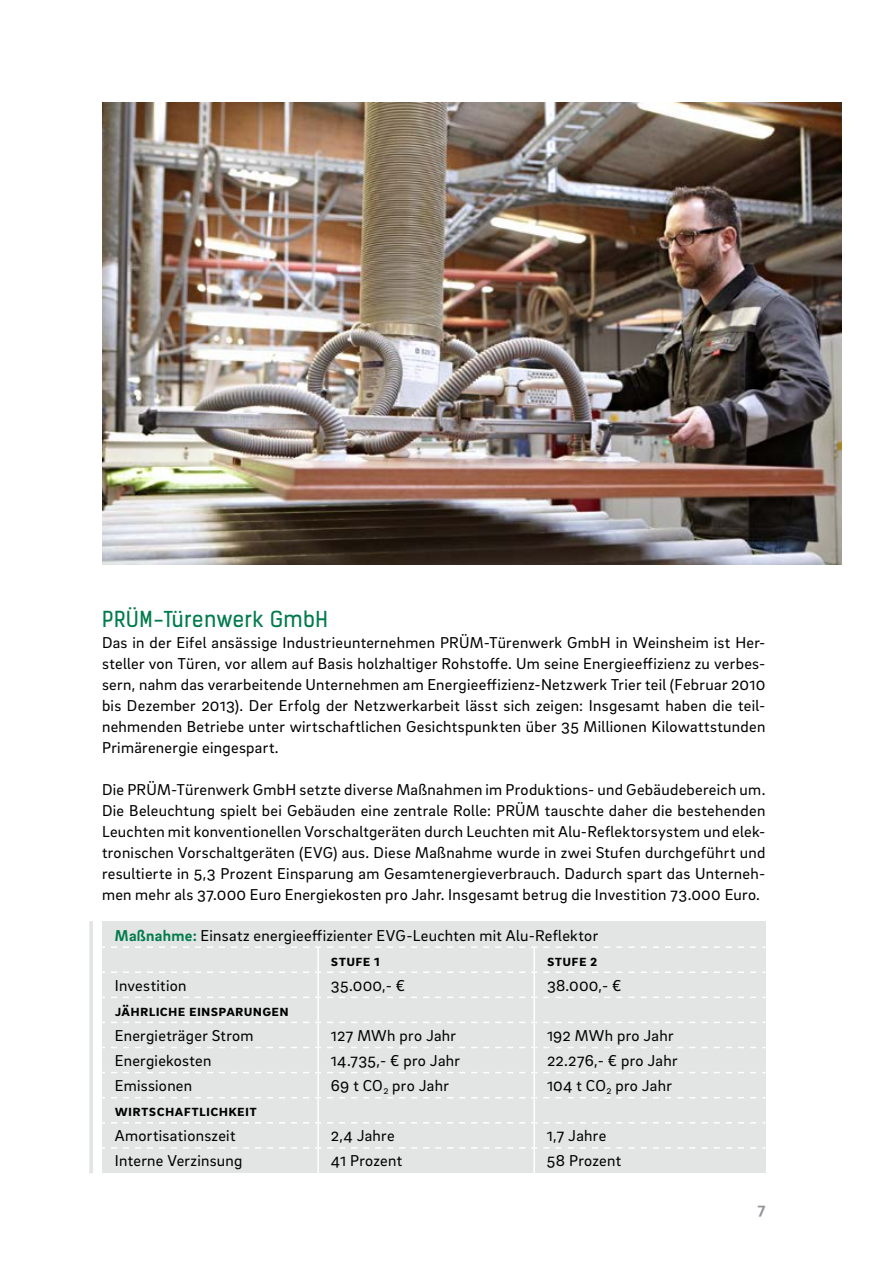
<style>
.page{position:relative;width:893px;height:1263px;background:#fff}
.page>*{position:absolute;margin:0;border:0;box-sizing:border-box;transform-origin:0 0}
.t1{font:21px "Kelson Sans";letter-spacing:.035em;color:#007b4c}
.t2{font:16.2px/21px "Brix Sans";letter-spacing:.02em;color:#000;text-align:justify}
.t3{font:700 16.2px "Brix Sans";letter-spacing:.015em;color:#000}
.t4{font:700 16.2px "Brix Sans";color:#93959a}
.s1{font-weight:700;color:#007b4c}
.s2{font-weight:700}
</style>
<div class="page">
<img style="left:102px;top:102px;width:740px;height:462px">
<div style="left:102px;top:921px;width:663px;height:251px;background:#e2e5e4"></div>
<hr style="left:103px;top:921px;width:1px;height:252px;background:#e2e5e4">
<hr style="left:89px;top:921px;width:4px;height:252px;background:#e2e5e4">
<hr style="left:317px;top:948px;width:2px;height:23px;background:#fff">
<hr style="left:533px;top:948px;width:2px;height:23px;background:#fff">
<hr style="left:317px;top:973px;width:2px;height:23px;background:#fff">
<hr style="left:533px;top:973px;width:2px;height:23px;background:#fff">
<hr style="left:317px;top:998px;width:2px;height:24px;background:#fff">
<hr style="left:533px;top:998px;width:2px;height:24px;background:#fff">
<hr style="left:317px;top:1023px;width:2px;height:24px;background:#fff">
<hr style="left:533px;top:1023px;width:2px;height:24px;background:#fff">
<hr style="left:317px;top:1048px;width:2px;height:24px;background:#fff">
<hr style="left:533px;top:1048px;width:2px;height:24px;background:#fff">
<hr style="left:317px;top:1073px;width:2px;height:24px;background:#fff">
<hr style="left:533px;top:1073px;width:2px;height:24px;background:#fff">
<hr style="left:317px;top:1098px;width:2px;height:24px;background:#fff">
<hr style="left:533px;top:1098px;width:2px;height:24px;background:#fff">
<hr style="left:317px;top:1123px;width:2px;height:24px;background:#fff">
<hr style="left:533px;top:1123px;width:2px;height:24px;background:#fff">
<hr style="left:317px;top:1148px;width:2px;height:25px;background:#fff">
<hr style="left:533px;top:1148px;width:2px;height:25px;background:#fff">
<svg style="left:111px;top:971px;width:210px;height:2px"></svg>
<svg style="left:327px;top:971px;width:210px;height:2px"></svg>
<svg style="left:543px;top:971px;width:222px;height:2px"></svg>
<svg style="left:111px;top:996px;width:210px;height:2px"></svg>
<svg style="left:327px;top:996px;width:210px;height:2px"></svg>
<svg style="left:543px;top:996px;width:222px;height:2px"></svg>
<svg style="left:111px;top:1022px;width:210px;height:1px"></svg>
<svg style="left:327px;top:1022px;width:210px;height:1px"></svg>
<svg style="left:543px;top:1022px;width:222px;height:1px"></svg>
<svg style="left:111px;top:1047px;width:210px;height:1px"></svg>
<svg style="left:327px;top:1047px;width:210px;height:1px"></svg>
<svg style="left:543px;top:1047px;width:222px;height:1px"></svg>
<svg style="left:111px;top:1072px;width:210px;height:1px"></svg>
<svg style="left:327px;top:1072px;width:210px;height:1px"></svg>
<svg style="left:543px;top:1072px;width:222px;height:1px"></svg>
<svg style="left:111px;top:1097px;width:210px;height:1px"></svg>
<svg style="left:327px;top:1097px;width:210px;height:1px"></svg>
<svg style="left:543px;top:1097px;width:222px;height:1px"></svg>
<svg style="left:111px;top:1122px;width:210px;height:1px"></svg>
<svg style="left:327px;top:1122px;width:210px;height:1px"></svg>
<svg style="left:543px;top:1122px;width:222px;height:1px"></svg>
<svg style="left:111px;top:1147px;width:210px;height:1px"></svg>
<svg style="left:327px;top:1147px;width:210px;height:1px"></svg>
<svg style="left:543px;top:1147px;width:222px;height:1px"></svg>
<svg style="left:111px;top:946px;width:210px;height:2px"></svg>
<svg style="left:327px;top:946px;width:210px;height:2px"></svg>
<svg style="left:543px;top:946px;width:222px;height:2px"></svg>
<p class="t1" style="left:102px;top:606px;width:227px">PRÜM-Türenwerk GmbH</p>
<p class="t2" style="left:102px;top:631px;width:665px">Das in der Eifel ansässige Industrieunternehmen PRÜM-Türenwerk GmbH in Weinsheim ist Her&shy;steller von Türen, vor allem auf Basis holzhaltiger Rohstoffe. Um seine Energieeffizienz zu verbes&shy;sern, nahm das verarbeitende Unternehmen am Energieeffizienz-Netzwerk Trier teil (Februar 2010 bis Dezember 2013). Der Erfolg der Netzwerkarbeit lässt sich zeigen: Insgesamt haben die teil&shy;nehmenden Betriebe unter wirtschaftlichen Gesichtspunkten über 35 Millionen Kilowattstunden Primärenergie eingespart.</p>
<p class="t2" style="left:102px;top:778px;width:665px">Die PRÜM-Türenwerk GmbH setzte diverse Maßnahmen im Produktions- und Gebäudebereich um.<br>Die Beleuchtung spielt bei Gebäuden eine zentrale Rolle: PRÜM tauschte daher die bestehenden Leuchten mit konventionellen Vorschaltgeräten durch Leuchten mit Alu-Reflektorsystem und elek&shy;tronischen Vorschaltgeräten (EVG) aus. Diese Maßnahme wurde in zwei Stufen durchgeführt und resultierte in 5,3 Prozent Einsparung am Gesamtenergieverbrauch. Dadurch spart das Unterneh&shy;men mehr als 37.000 Euro Energiekosten pro Jahr. Insgesamt betrug die Investition 73.000 Euro.</p>
<p class="t2" style="left:115px;top:922px;width:485px;line-height:24.9px;text-align:center"><span class="s1">Maßnahme:</span> Einsatz energieeffizienter EVG-Leuchten mit Alu-Reflektor<br><span class="s2">Stufe 1</span></p>
<p class="t3" style="left:547px;top:949px;width:52px">Stufe 2</p>
<p class="t2" style="left:115px;top:974px;width:73px">Investition</p>
<p class="t2" style="left:331px;top:974px;width:76px">35.000,- €</p>
<p class="t2" style="left:547px;top:974px;width:76px">38.000,- €</p>
<p class="t3" style="left:115px;top:1000px;width:175px">Jährliche Einsparungen</p>
<p class="t2" style="left:115px;top:1024px;width:140px">Energieträger Strom</p>
<p class="t2" style="left:331px;top:1024px;width:127px">127 MWh pro Jahr</p>
<p class="t2" style="left:547px;top:1024px;width:128px">192 MWh pro Jahr</p>
<p class="t2" style="left:115px;top:1049px;width:98px">Energiekosten</p>
<p class="t2" style="left:331px;top:1049px;width:131px">14.735,- € pro Jahr</p>
<p class="t2" style="left:547px;top:1049px;width:132px">22.276,- € pro Jahr</p>
<p class="t2" style="left:115px;top:1074px;width:79px">Emissionen</p>
<p class="t2" style="left:331px;top:1074px;width:119px">69 t CO<sub>2</sub> pro Jahr</p>
<p class="t2" style="left:547px;top:1074px;width:126px">104 t CO<sub>2</sub> pro Jahr</p>
<p class="t3" style="left:115px;top:1100px;width:144px">Wirtschaftlichkeit</p>
<p class="t2" style="left:115px;top:1124px;width:122px">Amortisationszeit</p>
<p class="t2" style="left:331px;top:1124px;width:65px">2,4 Jahre</p>
<p class="t2" style="left:547px;top:1124px;width:61px">1,7 Jahre</p>
<p class="t2" style="left:115px;top:1149px;width:129px">Interne Verzinsung</p>
<p class="t2" style="left:331px;top:1149px;width:73px">41 Prozent</p>
<p class="t2" style="left:547px;top:1149px;width:76px">58 Prozent</p>
<p class="t4" style="left:757px;top:1199px;width:10px">7</p>
</div>
